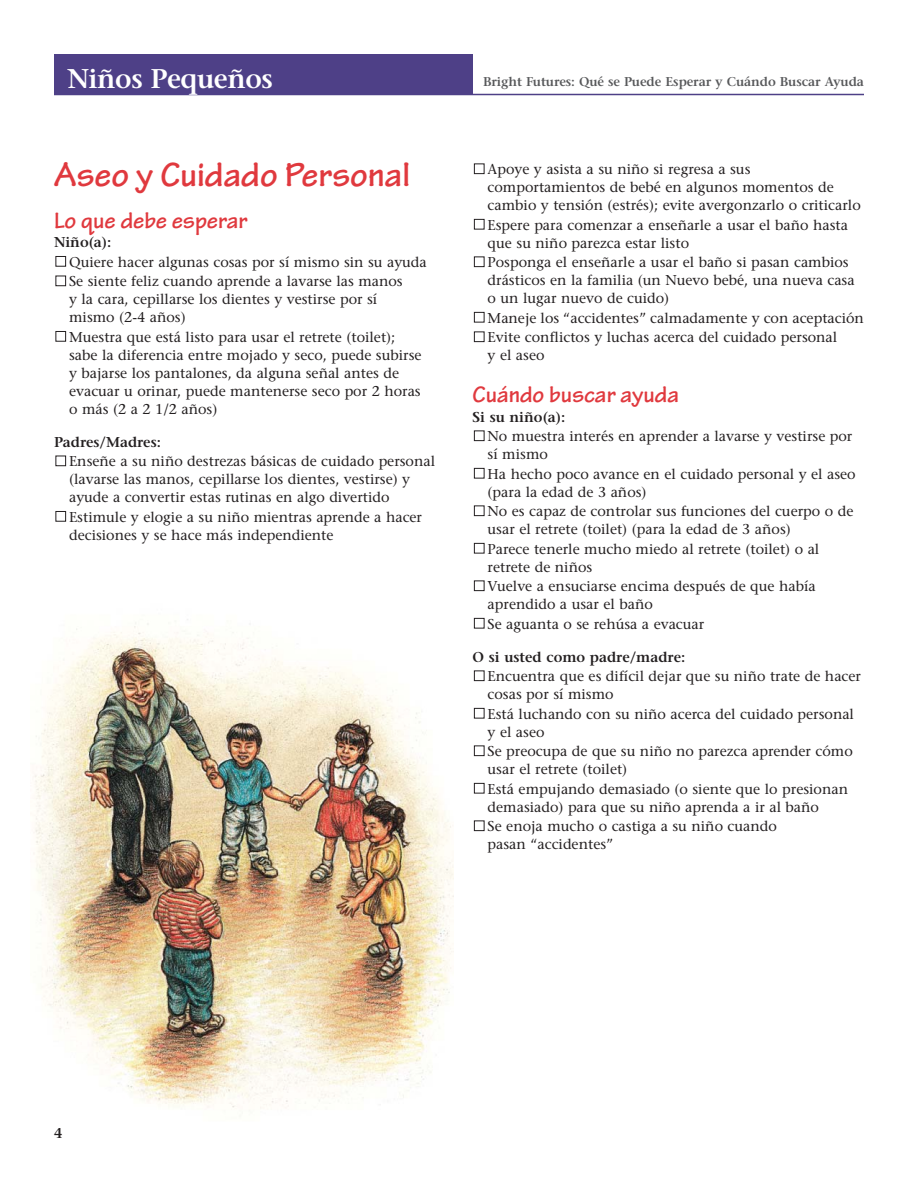
<style>
.page{position:relative;width:918px;height:1188px;background:#fff}
.page>*{position:absolute;margin:0;border:0;box-sizing:border-box;transform-origin:0 0}
.t1{font:36px "Tekton MM 503 488";color:#e0393e}
.t2{font:600 27px "Stone Serif";letter-spacing:-.02em;color:#fff}
.t3{font:24px "Tekton MM 503 488";color:#e0393e}
.t4{font:14.25px/18px "Stone Serif";color:#231f20}
.t5{font:600 14.25px "Stone Serif";color:#231f20}
.t6{font:600 12.75px "Stone Serif";letter-spacing:-.005em;color:#58595b}
</style>
<div class="page">
<hr style="left:54px;top:94px;width:810px;height:1px;background:#4e4087">
<div style="left:54px;top:54px;width:418px;height:40px;background:#4e4087"></div>
<div style="left:474px;top:820px;width:10px;height:11px;border:1px solid #231f20"></div>
<div style="left:474px;top:783px;width:10px;height:11px;border:1px solid #231f20"></div>
<div style="left:474px;top:746px;width:10px;height:10px;border:1px solid #231f20"></div>
<div style="left:474px;top:708px;width:10px;height:10px;border:1px solid #231f20"></div>
<div style="left:474px;top:670px;width:10px;height:11px;border:1px solid #231f20"></div>
<div style="left:474px;top:618px;width:10px;height:10px;border:1px solid #231f20"></div>
<div style="left:474px;top:580px;width:10px;height:11px;border:1px solid #231f20"></div>
<div style="left:474px;top:543px;width:10px;height:11px;border:1px solid #231f20"></div>
<div style="left:474px;top:506px;width:10px;height:10px;border:1px solid #231f20"></div>
<div style="left:474px;top:468px;width:10px;height:10px;border:1px solid #231f20"></div>
<div style="left:474px;top:430px;width:10px;height:11px;border:1px solid #231f20"></div>
<div style="left:474px;top:332px;width:10px;height:10px;border:1px solid #231f20"></div>
<div style="left:474px;top:312px;width:10px;height:10px;border:1px solid #231f20"></div>
<div style="left:474px;top:256px;width:10px;height:11px;border:1px solid #231f20"></div>
<div style="left:474px;top:219px;width:10px;height:11px;border:1px solid #231f20"></div>
<div style="left:474px;top:164px;width:10px;height:10px;border:1px solid #231f20"></div>
<div style="left:56px;top:511px;width:10px;height:11px;border:1px solid #231f20"></div>
<div style="left:56px;top:456px;width:10px;height:10px;border:1px solid #231f20"></div>
<div style="left:56px;top:331px;width:10px;height:11px;border:1px solid #231f20"></div>
<div style="left:56px;top:276px;width:10px;height:10px;border:1px solid #231f20"></div>
<div style="left:56px;top:256px;width:10px;height:11px;border:1px solid #231f20"></div>
<img style="left:33px;top:619px;width:421px;height:492px">
<h2 class="t2" style="left:68px;top:68px;width:207px">Niños Pequeños</h2>
<p class="t6" style="left:483px;top:77px;width:382px">Bright Futures: Qué se Puede Esperar y Cuándo Buscar Ayuda</p>
<h1 class="t1" style="left:54px;top:162px;width:358px">Aseo y Cuidado Personal</h1>
<h3 class="t3" style="left:54px;top:212px;width:195px">Lo que debe esperar</h3>
<p class="t5" style="left:54px;top:237px;width:59px">Niño(a):</p>
<p class="t4" style="left:69px;top:253px;width:359px;line-height:19.5px">Quiere hacer algunas cosas por sí mismo sin su ayuda<br>Se siente feliz cuando aprende a lavarse las manos</p>
<p class="t4" style="left:69px;top:292px;width:310px">y la cara, cepillarse los dientes y vestirse por sí mismo (2-4 años)</p>
<p class="t4" style="left:69px;top:329px;width:354px">Muestra que está listo para usar el retrete (toilet); sabe la diferencia entre mojado y seco, puede subirse y bajarse los pantalones, da alguna señal antes de evacuar u orinar, puede mantenerse seco por 2 horas o más (2 a 2 1/2 años)</p>
<p class="t5" style="left:54px;top:436px;width:108px">Padres/Madres:</p>
<p class="t4" style="left:69px;top:454px;width:368px">Enseñe a su niño destrezas básicas de cuidado personal (lavarse las manos, cepillarse los dientes, vestirse) y ayude a convertir estas rutinas en algo divertido</p>
<p class="t4" style="left:69px;top:509px;width:355px">Estimule y elogie a su niño mientras aprende a hacer decisiones y se hace más independiente</p>
<p class="t4" style="left:488px;top:162px;width:375px">Apoye y asista a su niño si regresa a sus comportamientos de bebé en algunos momentos de cambio y tensión (estrés); evite avergonzarlo o criticarlo</p>
<p class="t4" style="left:488px;top:217px;width:362px">Espere para comenzar a enseñarle a usar el baño hasta que su niño parezca estar listo</p>
<p class="t4" style="left:488px;top:255px;width:369px">Posponga el enseñarle a usar el baño si pasan cambios drásticos en la familia (un Nuevo bebé, una nueva casa o un lugar nuevo de cuido)</p>
<p class="t4" style="left:488px;top:309px;width:378px;line-height:19.5px">Maneje los “accidentes” calmadamente y con aceptación<br>Evite conflictos y luchas acerca del cuidado personal</p>
<p class="t4" style="left:488px;top:348px;width:58px">y el aseo</p>
<h3 class="t3" style="left:472px;top:386px;width:208px">Cuándo buscar ayuda</h3>
<p class="t5" style="left:472px;top:411px;width:94px">Si su niño(a):</p>
<p class="t4" style="left:488px;top:429px;width:366px">No muestra interés en aprender a lavarse y vestirse por sí mismo</p>
<p class="t4" style="left:488px;top:466px;width:370px">Ha hecho poco avance en el cuidado personal y el aseo (para la edad de 3 años)</p>
<p class="t4" style="left:488px;top:504px;width:367px">No es capaz de controlar sus funciones del cuerpo o de usar el retrete (toilet) (para la edad de 3 años)</p>
<p class="t4" style="left:488px;top:541px;width:333px">Parece tenerle mucho miedo al retrete (toilet) o al retrete de niños</p>
<p class="t4" style="left:488px;top:579px;width:330px">Vuelve a ensuciarse encima después de que había aprendido a usar el baño</p>
<p class="t4" style="left:488px;top:616px;width:218px">Se aguanta o se rehúsa a evacuar</p>
<p class="t5" style="left:472px;top:651px;width:214px">O si usted como padre/madre:</p>
<p class="t4" style="left:488px;top:669px;width:375px">Encuentra que es difícil dejar que su niño trate de hacer cosas por sí mismo</p>
<p class="t4" style="left:488px;top:706px;width:368px">Está luchando con su niño acerca del cuidado personal y el aseo</p>
<p class="t4" style="left:488px;top:744px;width:367px">Se preocupa de que su niño no parezca aprender cómo usar el retrete (toilet)</p>
<p class="t4" style="left:488px;top:781px;width:362px">Está empujando demasiado (o siente que lo presionan demasiado) para que su niño aprenda a ir al baño</p>
<p class="t4" style="left:488px;top:819px;width:291px">Se enoja mucho o castiga a su niño cuando pasan “accidentes”</p>
<p class="t5" style="left:54px;top:1128px;width:10px">4</p>
</div>
